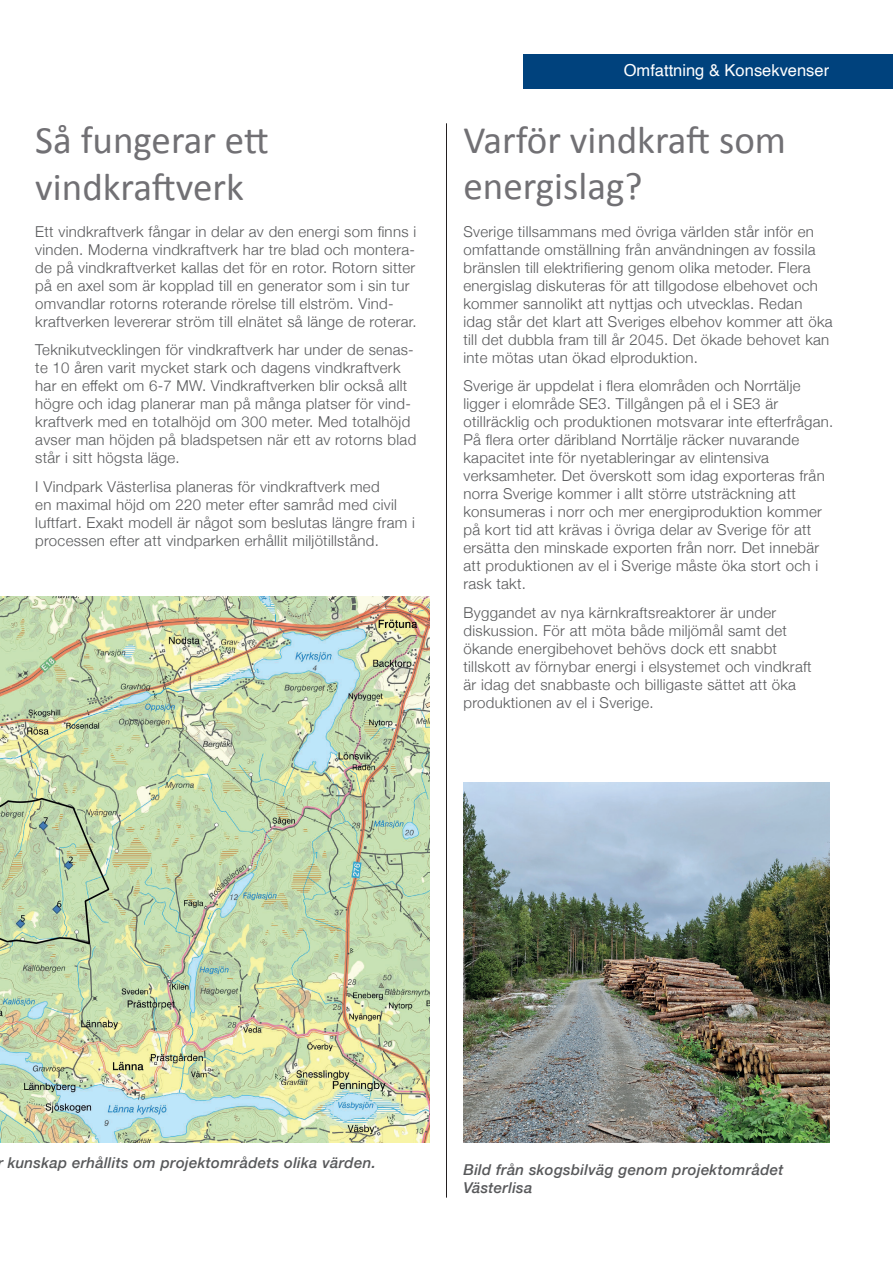
<style>
.page{position:relative;width:893px;height:1263px;background:#fff}
.page>*{position:absolute;margin:0;border:0;box-sizing:border-box;transform-origin:0 0}
.t1{font:39px/46.8px "Calibri";color:#717074}
.t2{font:16.5px "Helvetica";color:#fff}
.t3{font:300 15px/18px "Helvetica Neue";letter-spacing:.02em;color:#57585a}
.t4{font:italic 500 15px/18px "Helvetica Neue";letter-spacing:.02em;color:#57585a}
</style>
<div class="page">
<div style="left:523px;top:54px;width:370px;height:34px;background:#00427d"></div>
<img style="left:0;top:596px;width:429px;height:546px">
<img style="left:463px;top:782px;width:366px;height:360px">
<hr style="left:446px;top:123px;width:1px;height:1074px;background:#231f20">
<h1 class="t1" style="left:35px;top:116px;width:235px">Så fungerar ett vindkraftverk</h1>
<p class="t3" style="left:35px;top:221px;width:383px">Ett vindkraftverk fångar in delar av den energi som finns i vinden. Moderna vindkraftverk har tre blad och montera&shy;de på vindkraftverket kallas det för en rotor. Rotorn sitter på en axel som är kopplad till en generator som i sin tur omvandlar rotorns roterande rörelse till elström. Vind&shy;kraftverken levererar ström till elnätet så länge de roterar.</p>
<p class="t3" style="left:35px;top:340px;width:382px">Teknikutvecklingen för vindkraftverk har under de senas&shy;te 10 åren varit mycket stark och dagens vindkraftverk har en effekt om 6-7 MW. Vindkraftverken blir också allt högre och idag planerar man på många platser för vind&shy;kraftverk med en totalhöjd om 300 meter. Med totalhöjd avser man höjden på bladspetsen när ett av rotorns blad står i sitt högsta läge.</p>
<p class="t3" style="left:35px;top:477px;width:381px">I Vindpark Västerlisa planeras för vindkraftverk med<br>en maximal höjd om 220 meter efter samråd med civil luftfart. Exakt modell är något som beslutas längre fram i processen efter att vindparken erhållit miljötillstånd.</p>
<p class="t2" style="left:624px;top:58px;width:207px">Omfattning &amp; Konsekvenser</p>
<h1 class="t1" style="left:463px;top:115px;width:324px">Varför vindkraft som energislag?</h1>
<p class="t3" style="left:463px;top:221px;width:371px">Sverige tillsammans med övriga världen står inför en omfattande omställning från användningen av fossila bränslen till elektrifiering genom olika metoder. Flera energislag diskuteras för att tillgodose elbehovet och kommer sannolikt att nyttjas och utvecklas. Redan idag står det klart att Sveriges elbehov kommer att öka till det dubbla fram till år 2045. Det ökade behovet kan inte mötas utan ökad elproduktion.</p>
<p class="t3" style="left:463px;top:376px;width:371px">Sverige är uppdelat i flera elområden och Norrtälje ligger i elområde SE3. Tillgången på el i SE3 är otillräcklig och produktionen motsvarar inte efterfrågan.<br>På flera orter däribland Norrtälje räcker nuvarande kapacitet inte för nyetableringar av elintensiva verksamheter. Det överskott som idag exporteras från norra Sverige kommer i allt större utsträckning att konsumeras i norr och mer energiproduktion kommer på kort tid att krävas i övriga delar av Sverige för att ersätta den minskade exporten från norr. Det innebär att produktionen av el i Sverige måste öka stort och i rask takt.</p>
<p class="t3" style="left:463px;top:603px;width:350px">Byggandet av nya kärnkraftsreaktorer är under diskussion. För att möta både miljömål samt det ökande energibehovet behövs dock ett snabbt tillskott av förnybar energi i elsystemet och vindkraft är idag det snabbaste och billigaste sättet att öka produktionen av el i Sverige.</p>
<p class="t4" style="left:-3px;top:1153px;width:380px">r kunskap erhållits om projektområdets olika värden.</p>
<p class="t4" style="left:463px;top:1160px;width:321px">Bild från skogsbilväg genom projektområdet<br>Västerlisa</p>
</div>
